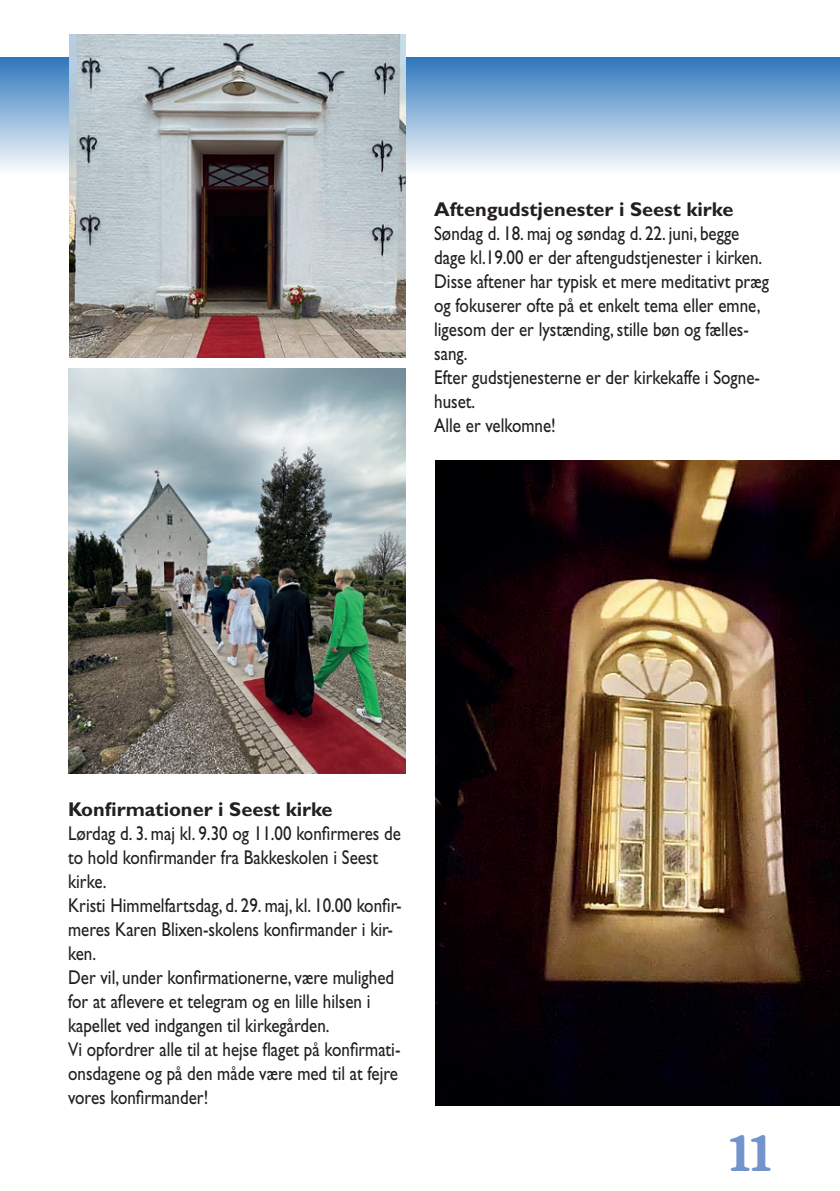
<style>
.page{position:relative;width:840px;height:1191px;background:#fff}
.page>*{position:absolute;margin:0;border:0;box-sizing:border-box;transform-origin:0 0}
.t1{font:600 48px "Souvenir Std";color:#7294cc;scale:.9 1}
.t2{font:20px/24px "Gill Sans Std";color:#231f20;scale:.85 1}
.t3{font:700 20px "Gill Sans Std";color:#231f20}
</style>
<div class="page">
<div style="left:0;top:57px;width:839px;height:128px;background:linear-gradient(to bottom,#3077bc,#fff)"></div>
<img style="left:68px;top:369px;width:337px;height:404px">
<img style="left:69px;top:34px;width:336px;height:323px">
<img style="left:435px;top:461px;width:404px;height:645px">
<p class="t3" style="left:434px;top:197px;width:300px">Aftengudstjenester i Seest kirke</p>
<p class="t2" style="left:434px;top:221px;width:395px">Søndag d. 18. maj og søndag d. 22. juni, begge dage kl.19.00 er der aftengudstjenester i kirken.<br>Disse aftener har typisk et mere meditativt præg og fokuserer ofte på et enkelt tema eller emne, ligesom der er lystænding, stille bøn og fælles&shy;sang.<br>Efter gudstjenesterne er der kirkekaffe i Sogne&shy;huset.<br>Alle er velkomne!</p>
<p class="t3" style="left:68px;top:797px;width:266px">Konfirmationer i Seest kirke</p>
<p class="t2" style="left:68px;top:821px;width:393px">Lørdag d. 3. maj kl. 9.30 og 11.00 konfirmeres de to hold konfirmander fra Bakkeskolen i Seest kirke.<br>Kristi Himmelfartsdag, d. 29. maj, kl. 10.00 konfir&shy;meres Karen Blixen-skolens konfirmander i kir&shy;ken.<br>Der vil, under konfirmationerne, være mulighed for at aflevere et telegram og en lille hilsen i kapellet ved indgangen til kirkegården.<br>Vi opfordrer alle til at hejse flaget på konfirmati&shy;onsdagene og på den måde være med til at fejre vores konfirmander!</p>
<h1 class="t1" style="left:725px;top:1123px;width:57px">11</h1>
</div>
